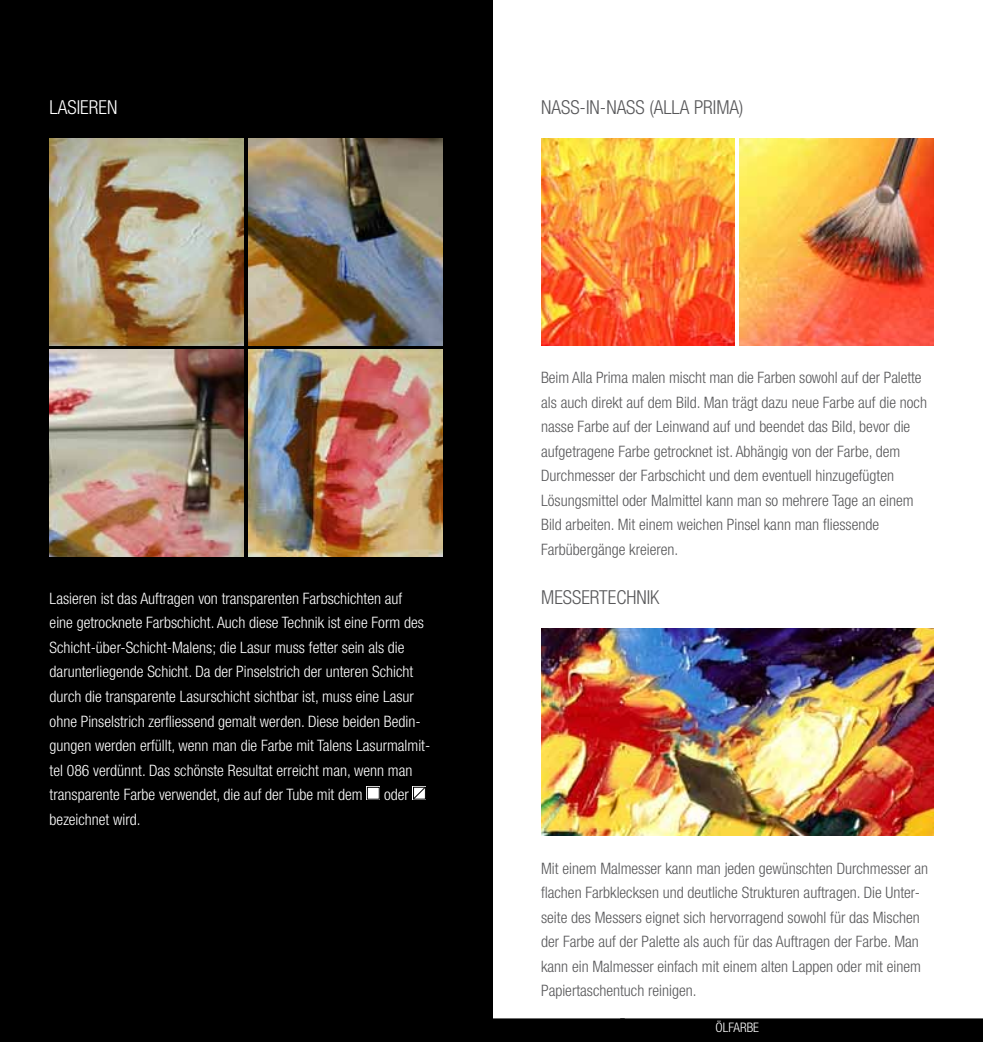
<style>
.page{position:relative;width:983px;height:1042px;background:#fff}
.page>*{position:absolute;margin:0;border:0;box-sizing:border-box;transform-origin:0 0}
.t1{font:300 condensed 19.25px "Helvetica Neue LT Std";color:#58585a}
.t2{font:300 condensed 19.25px "Helvetica Neue LT Std";color:#fff}
.t3{font:300 condensed 15.75px/24.5px "Helvetica Neue LT Std";color:#58585a}
.t4{font:300 condensed 15.75px/24.5px "Helvetica Neue LT Std";color:#fff}
.t5{font:300 condensed 13.12px "Helvetica Neue LT Std";color:#fff}
</style>
<div class="page">
<div style="left:620px;top:1018px;width:362px;height:24px;background:#000"></div>
<div style="left:491px;top:1018px;width:133px;height:24px;background:#000"></div>
<div style="left:0;top:0;width:492px;height:1042px;background:#000"></div>
<div style="left:366px;top:786px;width:14px;height:14px;background:#fff"></div>
<div style="left:367px;top:787px;width:12px;height:12px;border:1px solid #000"></div>
<svg style="left:412px;top:786px;width:14px;height:14px"></svg>
<img style="left:739px;top:138px;width:194px;height:207px">
<img style="left:249px;top:350px;width:193px;height:206px">
<img style="left:249px;top:138px;width:193px;height:207px">
<img style="left:541px;top:628px;width:392px;height:207px">
<img style="left:541px;top:138px;width:193px;height:207px">
<img style="left:50px;top:350px;width:193px;height:207px">
<img style="left:50px;top:138px;width:193px;height:207px">
<p class="t2" style="left:50px;top:96px;width:67px">Lasi eren</p>
<p class="t4" style="left:50px;top:586px;width:382px">Lasieren ist das Auftragen von transparenten Farbschichten auf<br>eine getrocknete Farbschicht. Auch diese Technik ist eine Form des Schicht-über-Schicht-Malens; die Lasur muss fetter sein als die darunterliegende Schicht. Da der Pinselstrich der unteren Schicht durch die transparente Lasurschicht sichtbar ist, muss eine Lasur ohne Pinselstrich zerfliessend gemalt werden. Diese beiden Bedin&shy;gungen werden erfüllt, wenn man die Farbe mit Talens Lasurmalmit&shy;tel 086 verdünnt. Das schönste Resultat erreicht man, wenn man transparente Farbe verwendet, die auf der Tube mit dem</p>
<p class="t4" style="left:384px;top:782px;width:26px">oder</p>
<p class="t4" style="left:50px;top:806px;width:92px">bezeichnet wird.</p>
<p class="t1" style="left:541px;top:96px;width:204px">Nass-in -Nass (Alla Prima)</p>
<p class="t3" style="left:541px;top:365px;width:387px">Beim Alla Prima malen mischt man die Farben sowohl auf der Palette als auch direkt auf dem Bild. Man trägt dazu neue Farbe auf die noch nasse Farbe auf der Leinwand auf und beendet das Bild, bevor die aufgetragene Farbe getrocknet ist. Abhängig von der Farbe, dem Durchmesser der Farbschicht und dem eventuell hinzugefügten Lösungsmittel oder Malmittel kann man so mehrere Tage an einem Bild arbeiten. Mit einem weichen Pinsel kann man fliessende Farbübergänge kreieren.</p>
<p class="t1" style="left:541px;top:586px;width:85px">Messertechnik</p>
<p class="t3" style="left:541px;top:855px;width:388px">Mit einem Malmesser kann man jeden gewünschten Durchmesser an flachen Farbklecksen und deutliche Strukturen auftragen. Die Unter&shy;seite des Messers eignet sich hervorragend sowohl für das Mischen der Farbe auf der Palette als auch für das Auftragen der Farbe. Man kann ein Malmesser einfach mit einem alten Lappen oder mit einem Papiertaschentuch reinigen.</p>
<p class="t5" style="left:715px;top:1020px;width:45px">Ölfarbe</p>
</div>
